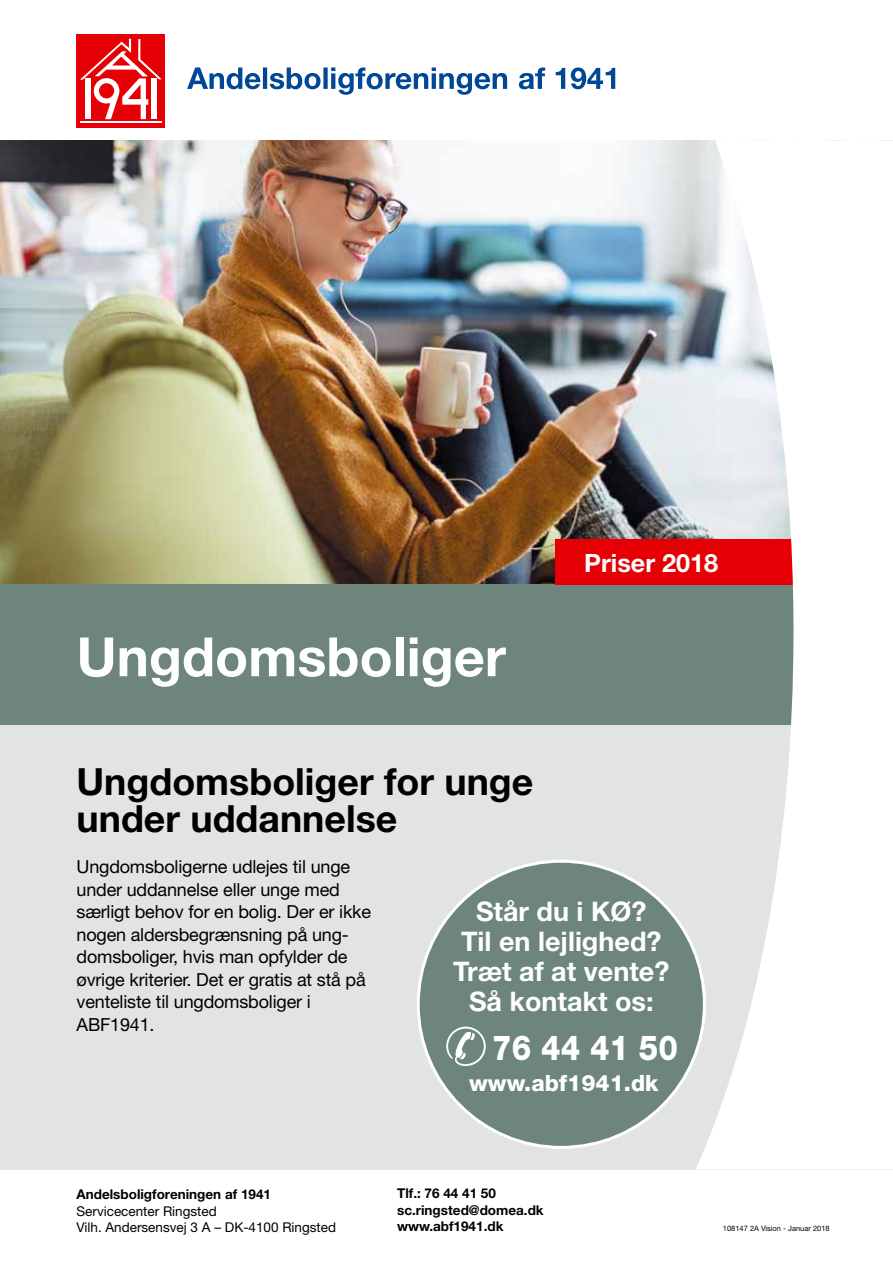
<style>
.page{position:relative;width:893px;height:1263px;background:#fff}
.page>*{position:absolute;margin:0;border:0;box-sizing:border-box;transform-origin:0 0}
.t1{font:700 54.15px "Helvetica Neue";color:#fff}
.t2{font:700 37.5px/37.5px "Helvetica Neue";color:#000}
.t3{font:800 34.5px "Helvetica Neue";color:#fff;scale:.9 1}
.t4{font:700 27px/30px "Helvetica Neue";color:#fff;text-align:center}
.t5{font:700 25.2px "Helvetica Neue";color:#fff}
.t6{font:800 22.5px "Helvetica Neue";color:#fff}
.t7{font:18px/22.5px "Helvetica Neue";letter-spacing:-.01em;color:#000}
.t8{font:700 13.5px/16.5px "Helvetica Neue";color:#000}
.t9{font:13.5px/16.5px "Helvetica Neue";color:#000}
.t10{font:7.5px "Helvetica Neue";color:#000}
</style>
<div class="page">
<div style="left:77px;top:34px;width:88px;height:94px;background:#e60005"></div>
<hr style="left:80px;top:121px;width:81px;height:2px;background:#fff">
<svg style="left:80px;top:39px;width:82px;height:80px"></svg>
<svg style="left:187px;top:67px;width:320px;height:28px"></svg>
<svg style="left:519px;top:67px;width:96px;height:22px"></svg>
<div style="left:0;top:725px;width:893px;height:444px;background:#e1e3e4"></div>
<img style="left:0;top:140px;width:696px;height:445px">
<div style="left:0;top:585px;width:893px;height:140px;background:#6d857b"></div>
<div style="left:418px;top:861px;width:286px;height:286px;background:#6d857b;border-radius:50%"></div>
<svg style="left:446px;top:1026px;width:40px;height:40px"></svg>
<div style="left:555px;top:540px;width:291px;height:45px;background:#e60005"></div>
<svg style="left:696px;top:140px;width:197px;height:1029px;fill:#fff"></svg>
<h1 class="t1" style="left:77px;top:623px;width:431px">Ungdomsboliger</h1>
<h2 class="t2" style="left:77px;top:762px;width:458px">Ungdomsboliger for unge under uddannelse</h2>
<h3 class="t5" style="left:584px;top:547px;width:136px">Priser 2018</h3>
<p class="t7" style="left:77px;top:855px;width:296px">Ungdomsboligerne udlejes til unge under uddannelse eller unge med særligt behov for en bolig. Der er ikke nogen aldersbegrænsning på ung&shy;domsboliger, hvis man opfylder de øvrige kriterier. Det er gratis at stå på venteliste til ungdomsboliger i<br>ABF1941.</p>
<h3 class="t4" style="left:453px;top:895px;width:218px">Står du i KØ?<br>Til en lejlighed?<br>Træt af at vente?<br>Så kontakt os:</h3>
<h3 class="t3" style="left:492px;top:1027px;width:208px">76 44 41 50</h3>
<p class="t6" style="left:469px;top:1070px;width:191px">www.abf1941.dk</p>
<p class="t8" style="left:77px;top:1186px;width:196px">Andelsboligforeningen af 1941</p>
<p class="t9" style="left:77px;top:1202px;width:261px">Servicecenter Ringsted<br>Vilh. Andersensvej 3 A – DK-4100 Ringsted</p>
<p class="t8" style="left:397px;top:1185px;width:148px">Tlf.: 76 44 41 50 sc.ringsted@domea.dk www.abf1941.dk</p>
<p class="t10" style="left:723px;top:1224px;width:108px">108147 2A Vision - Januar 2018</p>
</div>
